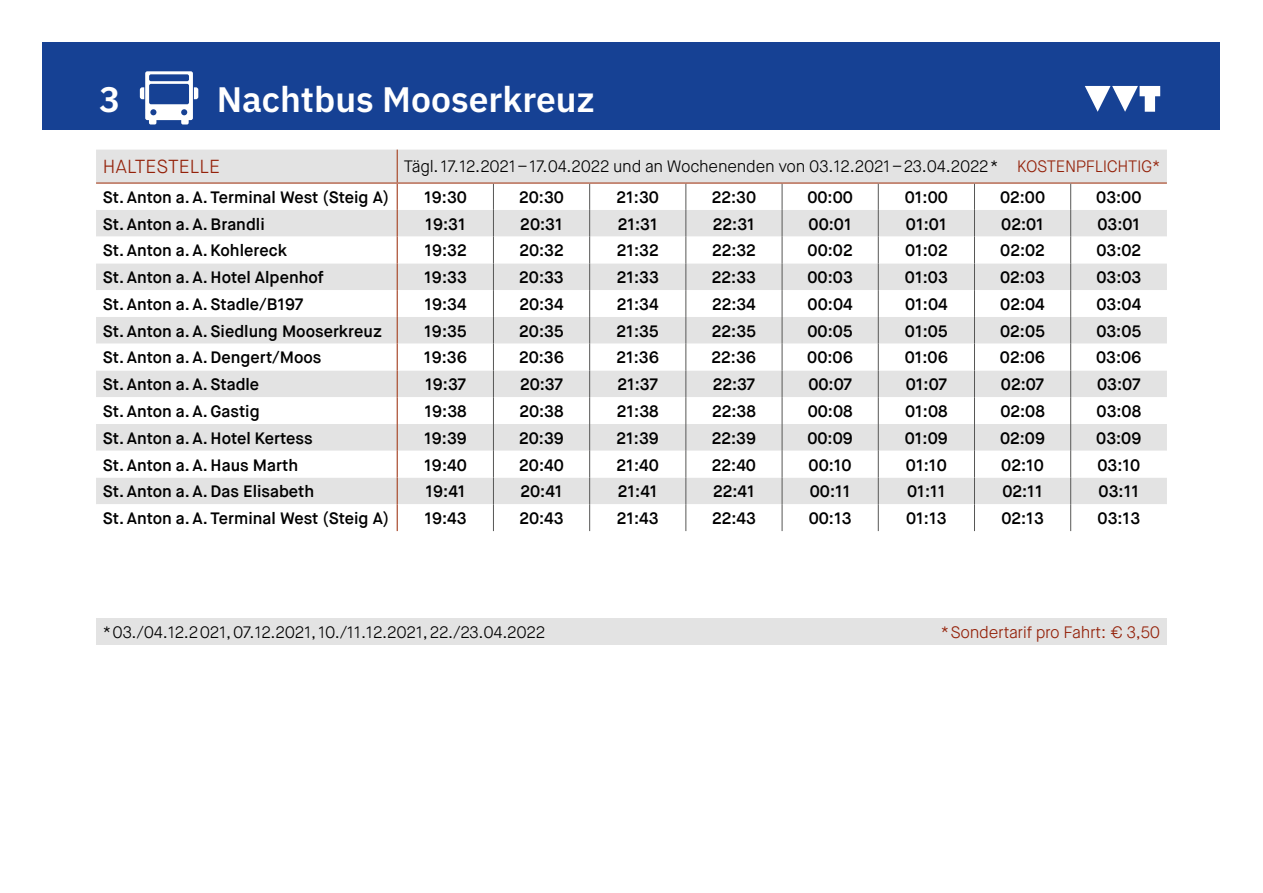
<style>
.page{position:relative;width:1263px;height:893px;background:#fff}
.page>*{position:absolute;margin:0;border:0;box-sizing:border-box;transform-origin:0 0}
.t1{font:600 35.4px "IBM Plex Sans";color:#fff}
.t2{font:300 18.9px "Maison Neue";color:#942109}
.t3{font:600 16.5px "Maison Neue";color:#000}
.t4{font:300 16.5px "Maison Neue";letter-spacing:-.02em;color:#000}
.t5{font:300 16.5px "Maison Neue";letter-spacing:-.02em;color:#942109}
.s1{color:#942109}
</style>
<div class="page">
<div style="left:96px;top:150px;width:1071px;height:32px;background:#e3e3e3"></div>
<svg style="left:96px;top:184px;width:1071px;height:347px"></svg>
<svg style="left:493px;top:184px;width:1px;height:347px"></svg>
<svg style="left:589px;top:184px;width:1px;height:347px"></svg>
<svg style="left:686px;top:184px;width:1px;height:347px"></svg>
<svg style="left:782px;top:184px;width:1px;height:347px"></svg>
<hr style="left:397px;top:150px;width:1px;height:32px;background:#a84729">
<hr style="left:96px;top:182px;width:301px;height:2px;background:#a84729">
<hr style="left:397px;top:182px;width:96px;height:2px;background:#a84729">
<hr style="left:493px;top:182px;width:97px;height:2px;background:#a84729">
<hr style="left:590px;top:182px;width:96px;height:2px;background:#a84729">
<hr style="left:686px;top:182px;width:96px;height:2px;background:#a84729">
<hr style="left:782px;top:182px;width:96px;height:2px;background:#a84729">
<hr style="left:878px;top:182px;width:96px;height:2px;background:#a84729">
<hr style="left:974px;top:182px;width:97px;height:2px;background:#a84729">
<hr style="left:1071px;top:182px;width:96px;height:2px;background:#a84729">
<svg style="left:397px;top:184px;width:1px;height:347px"></svg>
<svg style="left:878px;top:184px;width:1px;height:347px"></svg>
<svg style="left:974px;top:184px;width:1px;height:347px"></svg>
<svg style="left:1070px;top:184px;width:1px;height:347px"></svg>
<div style="left:43px;top:43px;width:1177px;height:87px;background:#164194"></div>
<svg style="left:1085px;top:86px;width:75px;height:26px"></svg>
<svg style="left:140px;top:71px;width:58px;height:53px"></svg>
<div style="left:96px;top:618px;width:1071px;height:27px;background:#e3e3e3"></div>
<h1 class="t1" style="left:99px;top:71px;width:23px">3</h1>
<h1 class="t1" style="left:217px;top:71px;width:379px">Nachtbus Mooserkreuz</h1>
<p class="t2" style="left:103px;top:155px;width:119px">HALTESTELLE</p>
<p class="t4" style="left:404px;top:156px;width:758px">Tägl. 17.12.2021–17.04.2022 und an Wochenenden von 03.12.2021–23.04.2022* <span class="s1">KOSTENPFLICHTIG*</span></p>
<p class="t3" style="left:103px;top:187px;width:288px">St. Anton a. A. Terminal West (Steig A)</p>
<p class="t3" style="left:424px;top:187px;width:44px">19:30</p>
<p class="t3" style="left:519px;top:187px;width:46px">20:30</p>
<p class="t3" style="left:616px;top:187px;width:44px">21:30</p>
<p class="t3" style="left:712px;top:187px;width:46px">22:30</p>
<p class="t3" style="left:807px;top:187px;width:47px">00:00</p>
<p class="t3" style="left:905px;top:187px;width:45px">01:00</p>
<p class="t3" style="left:1000px;top:187px;width:47px">02:00</p>
<p class="t3" style="left:1096px;top:187px;width:47px">03:00</p>
<p class="t3" style="left:103px;top:213px;width:163px">St. Anton a. A. Brandli</p>
<p class="t3" style="left:425px;top:213px;width:42px">19:31</p>
<p class="t3" style="left:520px;top:213px;width:44px">20:31</p>
<p class="t3" style="left:618px;top:213px;width:42px">21:31</p>
<p class="t3" style="left:713px;top:213px;width:43px">22:31</p>
<p class="t3" style="left:808px;top:213px;width:45px">00:01</p>
<p class="t3" style="left:906px;top:213px;width:42px">01:01</p>
<p class="t3" style="left:1001px;top:213px;width:44px">02:01</p>
<p class="t3" style="left:1097px;top:213px;width:44px">03:01</p>
<p class="t3" style="left:103px;top:240px;width:186px">St. Anton a. A. Kohlereck</p>
<p class="t3" style="left:424px;top:240px;width:44px">19:32</p>
<p class="t3" style="left:519px;top:240px;width:46px">20:32</p>
<p class="t3" style="left:617px;top:240px;width:43px">21:32</p>
<p class="t3" style="left:712px;top:240px;width:45px">22:32</p>
<p class="t3" style="left:808px;top:240px;width:47px">00:02</p>
<p class="t3" style="left:905px;top:240px;width:44px">01:02</p>
<p class="t3" style="left:1000px;top:240px;width:46px">02:02</p>
<p class="t3" style="left:1096px;top:240px;width:46px">03:02</p>
<p class="t3" style="left:103px;top:267px;width:222px">St. Anton a. A. Hotel Alpenhof</p>
<p class="t3" style="left:424px;top:267px;width:44px">19:33</p>
<p class="t3" style="left:519px;top:267px;width:46px">20:33</p>
<p class="t3" style="left:617px;top:267px;width:44px">21:33</p>
<p class="t3" style="left:712px;top:267px;width:46px">22:33</p>
<p class="t3" style="left:807px;top:267px;width:47px">00:03</p>
<p class="t3" style="left:905px;top:267px;width:44px">01:03</p>
<p class="t3" style="left:1000px;top:267px;width:46px">02:03</p>
<p class="t3" style="left:1096px;top:267px;width:46px">03:03</p>
<p class="t3" style="left:103px;top:294px;width:202px">St. Anton a. A. Stadle/B197</p>
<p class="t3" style="left:424px;top:294px;width:44px">19:34</p>
<p class="t3" style="left:519px;top:294px;width:46px">20:34</p>
<p class="t3" style="left:617px;top:294px;width:43px">21:34</p>
<p class="t3" style="left:712px;top:294px;width:45px">22:34</p>
<p class="t3" style="left:808px;top:294px;width:47px">00:04</p>
<p class="t3" style="left:905px;top:294px;width:44px">01:04</p>
<p class="t3" style="left:1000px;top:294px;width:46px">02:04</p>
<p class="t3" style="left:1096px;top:294px;width:46px">03:04</p>
<p class="t3" style="left:103px;top:321px;width:281px">St. Anton a. A. Siedlung Mooserkreuz</p>
<p class="t3" style="left:424px;top:321px;width:44px">19:35</p>
<p class="t3" style="left:519px;top:321px;width:46px">20:35</p>
<p class="t3" style="left:617px;top:321px;width:44px">21:35</p>
<p class="t3" style="left:712px;top:321px;width:46px">22:35</p>
<p class="t3" style="left:807px;top:321px;width:47px">00:05</p>
<p class="t3" style="left:905px;top:321px;width:44px">01:05</p>
<p class="t3" style="left:1000px;top:321px;width:46px">02:05</p>
<p class="t3" style="left:1096px;top:321px;width:47px">03:05</p>
<p class="t3" style="left:103px;top:347px;width:220px">St. Anton a. A. Dengert/Moos</p>
<p class="t3" style="left:424px;top:347px;width:45px">19:36</p>
<p class="t3" style="left:519px;top:347px;width:47px">20:36</p>
<p class="t3" style="left:616px;top:347px;width:44px">21:36</p>
<p class="t3" style="left:712px;top:347px;width:46px">22:36</p>
<p class="t3" style="left:807px;top:347px;width:47px">00:06</p>
<p class="t3" style="left:905px;top:347px;width:45px">01:06</p>
<p class="t3" style="left:1000px;top:347px;width:47px">02:06</p>
<p class="t3" style="left:1096px;top:347px;width:47px">03:06</p>
<p class="t3" style="left:103px;top:374px;width:158px">St. Anton a. A. Stadle</p>
<p class="t3" style="left:425px;top:374px;width:43px">19:37</p>
<p class="t3" style="left:520px;top:374px;width:44px">20:37</p>
<p class="t3" style="left:617px;top:374px;width:42px">21:37</p>
<p class="t3" style="left:713px;top:374px;width:44px">22:37</p>
<p class="t3" style="left:808px;top:374px;width:45px">00:07</p>
<p class="t3" style="left:906px;top:374px;width:43px">01:07</p>
<p class="t3" style="left:1001px;top:374px;width:45px">02:07</p>
<p class="t3" style="left:1097px;top:374px;width:45px">03:07</p>
<p class="t3" style="left:103px;top:401px;width:158px">St. Anton a. A. Gastig</p>
<p class="t3" style="left:424px;top:401px;width:44px">19:38</p>
<p class="t3" style="left:519px;top:401px;width:46px">20:38</p>
<p class="t3" style="left:617px;top:401px;width:43px">21:38</p>
<p class="t3" style="left:712px;top:401px;width:45px">22:38</p>
<p class="t3" style="left:808px;top:401px;width:46px">00:08</p>
<p class="t3" style="left:905px;top:401px;width:44px">01:08</p>
<p class="t3" style="left:1000px;top:401px;width:46px">02:08</p>
<p class="t3" style="left:1096px;top:401px;width:46px">03:08</p>
<p class="t3" style="left:103px;top:428px;width:211px">St. Anton a. A. Hotel Kertess</p>
<p class="t3" style="left:424px;top:428px;width:44px">19:39</p>
<p class="t3" style="left:519px;top:428px;width:46px">20:39</p>
<p class="t3" style="left:616px;top:428px;width:44px">21:39</p>
<p class="t3" style="left:712px;top:428px;width:46px">22:39</p>
<p class="t3" style="left:807px;top:428px;width:47px">00:09</p>
<p class="t3" style="left:905px;top:428px;width:45px">01:09</p>
<p class="t3" style="left:1000px;top:428px;width:47px">02:09</p>
<p class="t3" style="left:1096px;top:428px;width:47px">03:09</p>
<p class="t3" style="left:103px;top:454px;width:197px">St. Anton a. A. Haus Marth</p>
<p class="t3" style="left:424px;top:454px;width:44px">19:40</p>
<p class="t3" style="left:519px;top:454px;width:46px">20:40</p>
<p class="t3" style="left:617px;top:454px;width:44px">21:40</p>
<p class="t3" style="left:712px;top:454px;width:46px">22:40</p>
<p class="t3" style="left:808px;top:454px;width:45px">00:10</p>
<p class="t3" style="left:906px;top:454px;width:42px">01:10</p>
<p class="t3" style="left:1001px;top:454px;width:44px">02:10</p>
<p class="t3" style="left:1097px;top:454px;width:44px">03:10</p>
<p class="t3" style="left:103px;top:481px;width:213px">St. Anton a. A. Das Elisabeth</p>
<p class="t3" style="left:425px;top:481px;width:42px">19:41</p>
<p class="t3" style="left:520px;top:481px;width:44px">20:41</p>
<p class="t3" style="left:618px;top:481px;width:41px">21:41</p>
<p class="t3" style="left:713px;top:481px;width:43px">22:41</p>
<p class="t3" style="left:810px;top:481px;width:42px">00:11</p>
<p class="t3" style="left:907px;top:481px;width:40px">01:11</p>
<p class="t3" style="left:1002px;top:481px;width:42px">02:11</p>
<p class="t3" style="left:1099px;top:481px;width:42px">03:11</p>
<p class="t3" style="left:103px;top:508px;width:288px">St. Anton a. A. Terminal West (Steig A)</p>
<p class="t3" style="left:424px;top:508px;width:44px">19:43</p>
<p class="t3" style="left:519px;top:508px;width:46px">20:43</p>
<p class="t3" style="left:617px;top:508px;width:43px">21:43</p>
<p class="t3" style="left:712px;top:508px;width:45px">22:43</p>
<p class="t3" style="left:809px;top:508px;width:44px">00:13</p>
<p class="t3" style="left:906px;top:508px;width:42px">01:13</p>
<p class="t3" style="left:1001px;top:508px;width:44px">02:13</p>
<p class="t3" style="left:1097px;top:508px;width:44px">03:13</p>
<p class="t4" style="left:103px;top:622px;width:444px">*03./04.12.2021, 07.12.2021, 10./11.12.2021, 22./23.04.2022</p>
<p class="t5" style="left:941px;top:622px;width:221px">*Sondertarif pro Fahrt: € 3,50</p>
</div>
